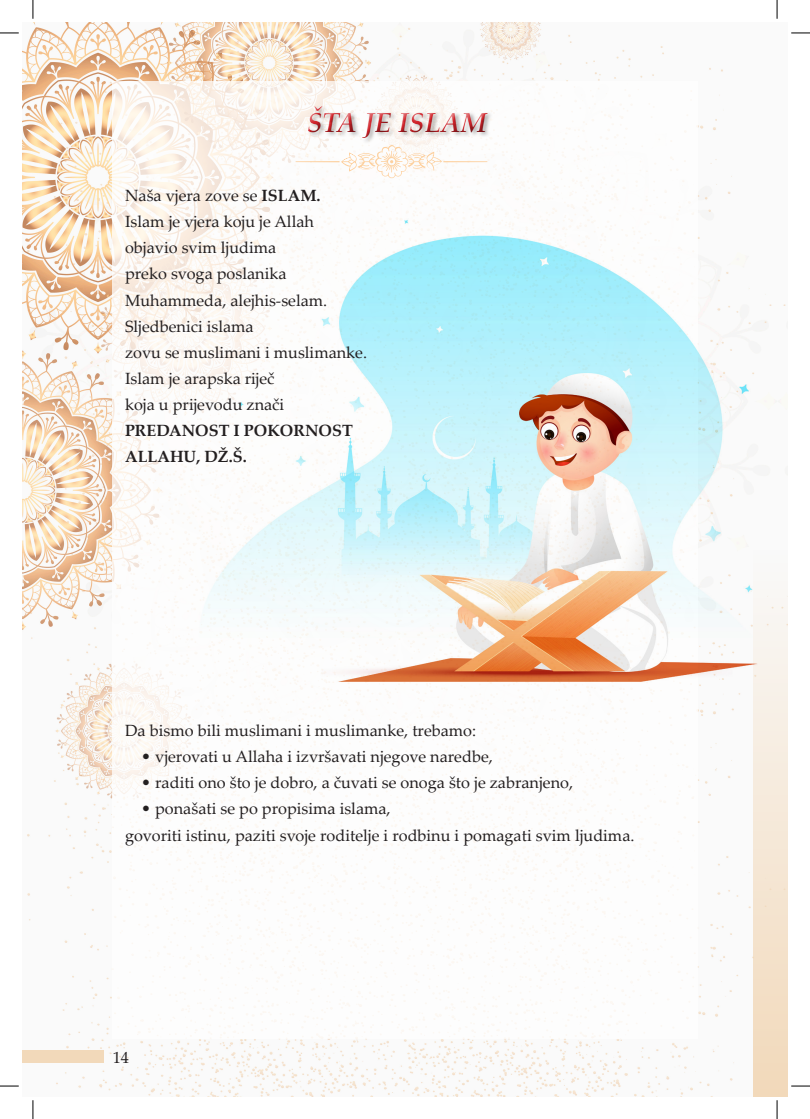
<style>
.page{position:relative;width:810px;height:1119px;background:#fff}
.page>*{position:absolute;margin:0;border:0;box-sizing:border-box;transform-origin:0 0}
.t1{font:italic 700 27.5px "Palatino Linotype";color:#d1232a}
.tekst{font:16.25px "Palatino Linotype";color:#231f20}
.tekst-2{font:700 16.25px "Palatino Linotype";color:#231f20}
.s1{font-weight:700}
</style>
<div class="page">
<img style="left:22px;top:22px;width:766px;height:1074px">
<div style="left:22px;top:1050px;width:82px;height:12px;background:#f2d9ba"></div>
<div style="left:753px;top:550px;width:35px;height:546px;background:linear-gradient(to bottom,#f9f9f9,#f2d9ba)"></div>
<div style="left:113px;top:81px;width:585px;height:956px;background:#fff"></div>
<img style="left:95px;top:171px;width:682px;height:583px">
<div style="left:299px;top:98px;width:196px;height:46px;background:#fff;opacity:.75"></div>
<div style="left:301px;top:100px;width:195px;height:46px;background:#231f20;opacity:.75"></div>
<svg style="left:296px;top:145px;width:191px;height:33px"></svg>
<svg style="left:0;top:32px;width:19px;height:2px"></svg>
<svg style="left:791px;top:32px;width:19px;height:2px"></svg>
<svg style="left:0;top:1085px;width:19px;height:1px"></svg>
<svg style="left:791px;top:1085px;width:19px;height:1px"></svg>
<svg style="left:32px;top:0;width:2px;height:19px"></svg>
<svg style="left:32px;top:1100px;width:2px;height:18px"></svg>
<svg style="left:776px;top:0;width:2px;height:19px"></svg>
<svg style="left:776px;top:1100px;width:2px;height:18px"></svg>
<h1 class="t1" style="left:307px;top:103px;width:181px">ŠTA JE ISLAM</h1>
<p class="tekst" style="left:125px;top:184px;width:197px">Naša vjera zove se <span class="s1">ISLAM.</span></p>
<p class="tekst" style="left:125px;top:210px;width:190px">Islam je vjera koju je Allah</p>
<p class="tekst" style="left:125px;top:236px;width:153px">objavio svim ljudima</p>
<p class="tekst" style="left:125px;top:262px;width:163px">preko svoga poslanika</p>
<p class="tekst" style="left:125px;top:288px;width:204px">Muhammeda, alejhis-selam.</p>
<p class="tekst" style="left:125px;top:314px;width:130px">Sljedbenici islama</p>
<p class="tekst" style="left:125px;top:340px;width:244px">zovu se muslimani i muslimanke.</p>
<p class="tekst" style="left:125px;top:366px;width:151px">Islam je arapska rĳeč</p>
<p class="tekst" style="left:125px;top:392px;width:161px">koja u prĳevodu znači</p>
<p class="tekst-2" style="left:125px;top:418px;width:229px">PREDANOST I POKORNOST</p>
<p class="tekst-2" style="left:125px;top:445px;width:123px">ALLAHU, DŽ.Š.</p>
<p class="tekst" style="left:125px;top:719px;width:353px">Da bismo bili muslimani i muslimanke, trebamo:</p>
<p class="tekst" style="left:141px;top:745px;width:353px">• vjerovati u Allaha i izvršavati njegove naredbe,</p>
<p class="tekst" style="left:141px;top:771px;width:433px">• raditi ono što je dobro, a čuvati se onoga što je zabranjeno,</p>
<p class="tekst" style="left:141px;top:797px;width:251px">• ponašati se po propisima islama,</p>
<p class="tekst" style="left:125px;top:823px;width:511px">govoriti istinu, paziti svoje roditelje i rodbinu i pomagati svim ljudima.</p>
<p class="tekst" style="left:113px;top:1045px;width:18px">14</p>
</div>
